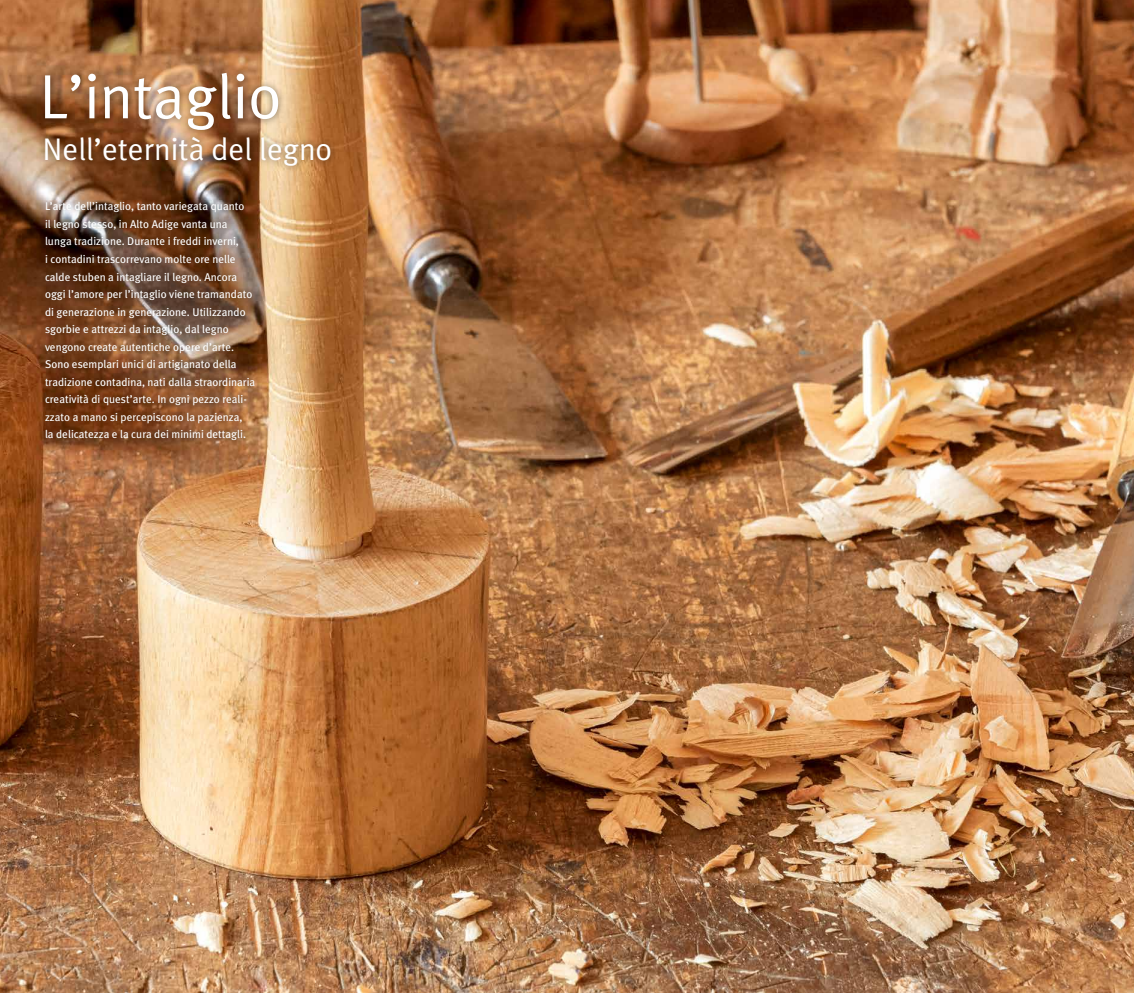
<style>
.page{position:relative;width:1134px;height:993px;background:#fff}
.page>*{position:absolute;margin:0;border:0;box-sizing:border-box;transform-origin:0 0}
.t1{font:62.5px "Meta Plus Normal";color:#fff}
.t2{font:31.25px "Meta Plus Normal";color:#fff}
.t3{font:11.25px/17.5px "Meta Plus";color:#fff}
</style>
<div class="page">
<img style="left:0;top:0;width:1134px;height:992px">
<div style="left:38px;top:195px;width:224px;height:252px;background:#000;opacity:.5"></div>
<div style="left:37px;top:65px;width:301px;height:107px;background:#000;opacity:.5"></div>
<h1 class="t1" style="left:39px;top:60px;width:244px">L’intaglio</h1>
<h2 class="t2" style="left:43px;top:131px;width:291px">Nell’eternità del legno</h2>
<p class="t3" style="left:45px;top:197px;width:212px">L’arte dell’intaglio, tanto variegata quanto<br>il legno stesso, in Alto Adige vanta una lunga tradizione. Durante i freddi inverni,<br>i contadini trascorrevano molte ore nelle calde stuben a intagliare il legno. Ancora oggi l’amore per l’intaglio viene tramandato di generazione in generazione. Utilizzando sgorbie e attrezzi da intaglio, dal legno vengono create autentiche opere d’arte.<br>Sono esemplari unici di artigianato della tradizione contadina, nati dalla straordinaria creatività di quest’arte. In ogni pezzo reali&shy;zzato a mano si percepiscono la pazienza,<br>la delicatezza e la cura dei minimi dettagli.</p>
</div>
